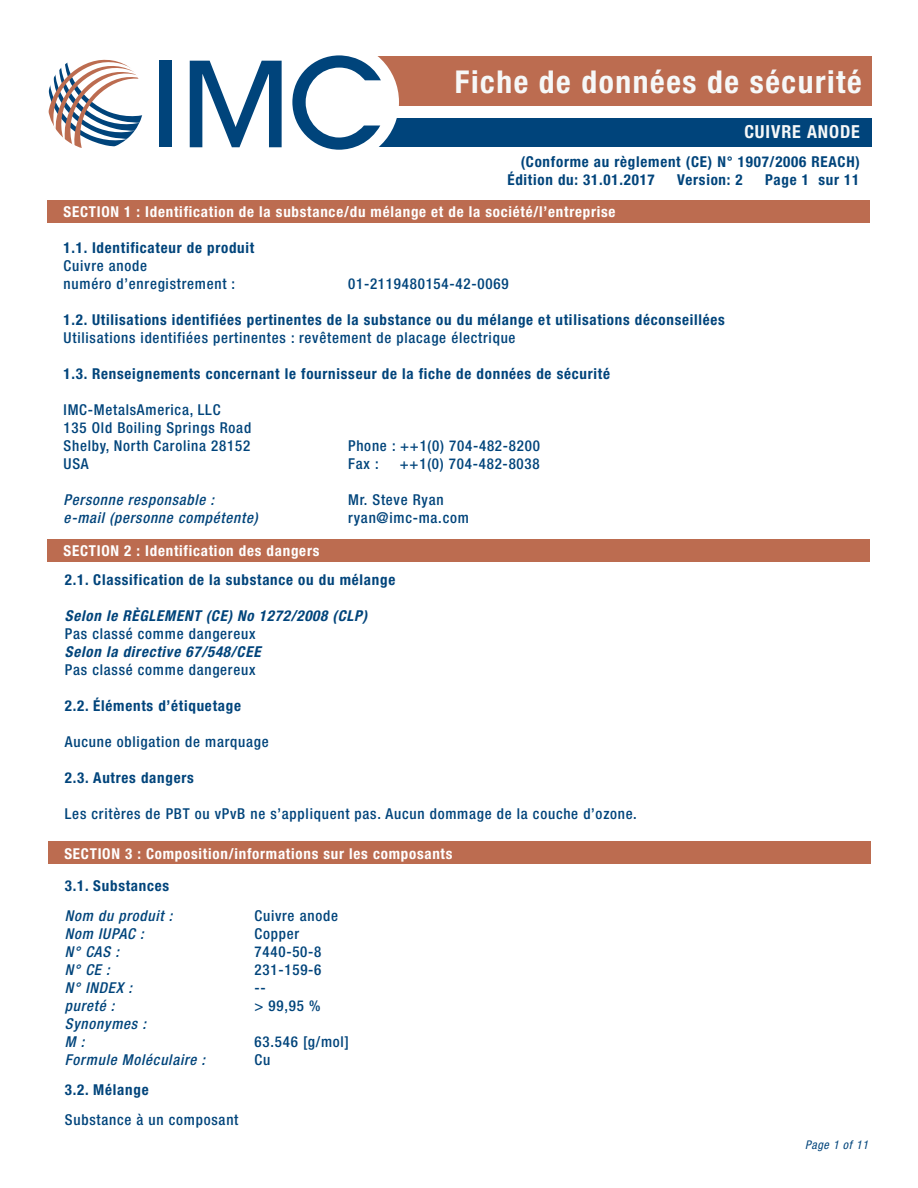
<style>
.page{position:relative;width:918px;height:1188px;background:#fff}
.page>*{position:absolute;margin:0;border:0;box-sizing:border-box;transform-origin:0 0}
.t1{font:700 condensed 31.5px "Helvetica Neue";letter-spacing:.05em;color:#f6f8f8}
.t2{font:700 condensed 18px "Helvetica Neue";letter-spacing:.05em;color:#f6f8f8}
.t3{font:500 condensed 15px/18px "Helvetica Neue";letter-spacing:.05em;color:#00447b}
.t4{font:700 condensed 15px "Helvetica Neue";letter-spacing:.05em;color:#00447b}
.t5{font:700 condensed 15px "Helvetica Neue";letter-spacing:.05em;color:#fff}
.t6{font:italic 500 condensed 15px/18px "Helvetica Neue";letter-spacing:.05em;color:#00447b}
.t7{font:italic 700 condensed 15px "Helvetica Neue";letter-spacing:.05em;color:#00447b}
.t8{font:italic condensed 12px "Helvetica Neue";letter-spacing:.05em;color:#00447b}
</style>
<div class="page">
<div style="left:351px;top:56px;width:521px;height:49px;background:#bc6c50"></div>
<div style="left:351px;top:119px;width:521px;height:28px;background:#00447b"></div>
<div style="left:279px;top:42px;width:120px;height:120px;background:#fff;border-radius:50%"></div>
<svg style="left:48px;top:59px;width:95px;height:89px"></svg>
<div style="left:160px;top:61px;width:12px;height:86px;background:#00447b"></div>
<svg style="left:190px;top:61px;width:92px;height:86px"></svg>
<svg style="left:292px;top:55px;width:89px;height:95px"></svg>
<div style="left:48px;top:200px;width:822px;height:22px;background:#bc6c50"></div>
<div style="left:48px;top:539px;width:822px;height:23px;background:#bc6c50"></div>
<div style="left:49px;top:841px;width:822px;height:23px;background:#bc6c50"></div>
<h1 class="t1" style="left:455px;top:62px;width:408px">Fiche de données de sécurité</h1>
<p class="t2" style="left:744px;top:121px;width:117px">CUIVRE ANODE</p>
<p class="t4" style="left:521px;top:152px;width:341px">(Conforme au règlement (CE) N° 1907/2006 REACH)</p>
<p class="t5" style="left:64px;top:203px;width:553px">SECTION 1 : Identification de la substance/du mélange et de la société/l’entreprise</p>
<p class="t4" style="left:64px;top:239px;width:192px">1.1. Identificateur de produit</p>
<p class="t3" style="left:64px;top:257px;width:173px">Cuivre anode<br>numéro d’enregistrement :</p>
<p class="t4" style="left:507px;top:170px;width:149px">Édition du: 31.01.2017</p>
<p class="t4" style="left:677px;top:170px;width:67px">Version: 2</p>
<p class="t4" style="left:765px;top:170px;width:95px">Page 1 sur 11</p>
<p class="t3" style="left:348px;top:275px;width:162px">01-2119480154-42-0069</p>
<p class="t4" style="left:64px;top:311px;width:663px">1.2. Utilisations identifiées pertinentes de la substance ou du mélange et utilisations déconseillées</p>
<p class="t3" style="left:64px;top:329px;width:453px">Utilisations identifiées pertinentes : revêtement de placage électrique</p>
<p class="t4" style="left:64px;top:365px;width:548px">1.3. Renseignements concernant le fournisseur de la fiche de données de sécurité</p>
<p class="t3" style="left:64px;top:401px;width:189px">IMC-MetalsAmerica, LLC<br>135 Old Boiling Springs Road<br>Shelby, North Carolina 28152</p>
<p class="t3" style="left:348px;top:437px;width:193px">Phone : ++1(0) 704-482-8200</p>
<p class="t3" style="left:64px;top:455px;width:27px">USA</p>
<p class="t3" style="left:348px;top:455px;width:32px">Fax :</p>
<p class="t3" style="left:400px;top:455px;width:141px">++1(0) 704-482-8038</p>
<p class="t6" style="left:64px;top:491px;width:152px">Personne responsable :</p>
<p class="t3" style="left:348px;top:491px;width:97px">Mr. Steve Ryan</p>
<p class="t6" style="left:64px;top:509px;width:196px">e-mail (personne compétente)</p>
<p class="t3" style="left:348px;top:509px;width:122px">ryan@imc-ma.com</p>
<p class="t5" style="left:64px;top:542px;width:257px">SECTION 2 : Identification des dangers</p>
<p class="t4" style="left:65px;top:571px;width:332px">2.1. Classification de la substance ou du mélange</p>
<p class="t7" style="left:65px;top:607px;width:304px">Selon le RÈGLEMENT (CE) No 1272/2008 (CLP)</p>
<p class="t3" style="left:65px;top:625px;width:192px">Pas classé comme dangereux</p>
<p class="t7" style="left:65px;top:643px;width:197px">Selon la directive 67/548/CEE</p>
<p class="t3" style="left:65px;top:661px;width:192px">Pas classé comme dangereux</p>
<p class="t4" style="left:65px;top:697px;width:178px">2.2. Éléments d’étiquetage</p>
<p class="t3" style="left:65px;top:733px;width:205px">Aucune obligation de marquage</p>
<p class="t4" style="left:65px;top:769px;width:130px">2.3. Autres dangers</p>
<p class="t3" style="left:65px;top:805px;width:573px">Les critères de PBT ou vPvB ne s’appliquent pas. Aucun dommage de la couche d’ozone.</p>
<p class="t5" style="left:64px;top:845px;width:390px">SECTION 3 : Composition/informations sur les composants</p>
<p class="t4" style="left:65px;top:877px;width:106px">3.1. Substances</p>
<p class="t6" style="left:65px;top:907px;width:109px">Nom du produit :</p>
<p class="t3" style="left:255px;top:907px;width:85px">Cuivre anode</p>
<p class="t6" style="left:65px;top:925px;width:80px">Nom IUPAC :</p>
<p class="t3" style="left:255px;top:925px;width:46px">Copper</p>
<p class="t6" style="left:65px;top:943px;width:56px">N° CAS :</p>
<p class="t3" style="left:255px;top:943px;width:68px">7440-50-8</p>
<p class="t6" style="left:65px;top:961px;width:46px">N° CE :</p>
<p class="t3" style="left:255px;top:961px;width:68px">231-159-6</p>
<p class="t6" style="left:65px;top:979px;width:69px">N° INDEX :</p>
<p class="t3" style="left:255px;top:979px;width:13px">--</p>
<p class="t6" style="left:65px;top:997px;width:51px">pureté :</p>
<p class="t3" style="left:255px;top:997px;width:67px">&gt; 99,95 %</p>
<p class="t6" style="left:65px;top:1015px;width:83px">Synonymes :<br>M :</p>
<p class="t3" style="left:255px;top:1033px;width:96px">63.546 [g/mol]</p>
<p class="t6" style="left:65px;top:1051px;width:142px">Formule Moléculaire :</p>
<p class="t3" style="left:255px;top:1051px;width:17px">Cu</p>
<p class="t4" style="left:65px;top:1081px;width:85px">3.2. Mélange</p>
<p class="t3" style="left:65px;top:1111px;width:175px">Substance à un composant</p>
<p class="t8" style="left:805px;top:1138px;width:64px">Page 1 of 11</p>
</div>
